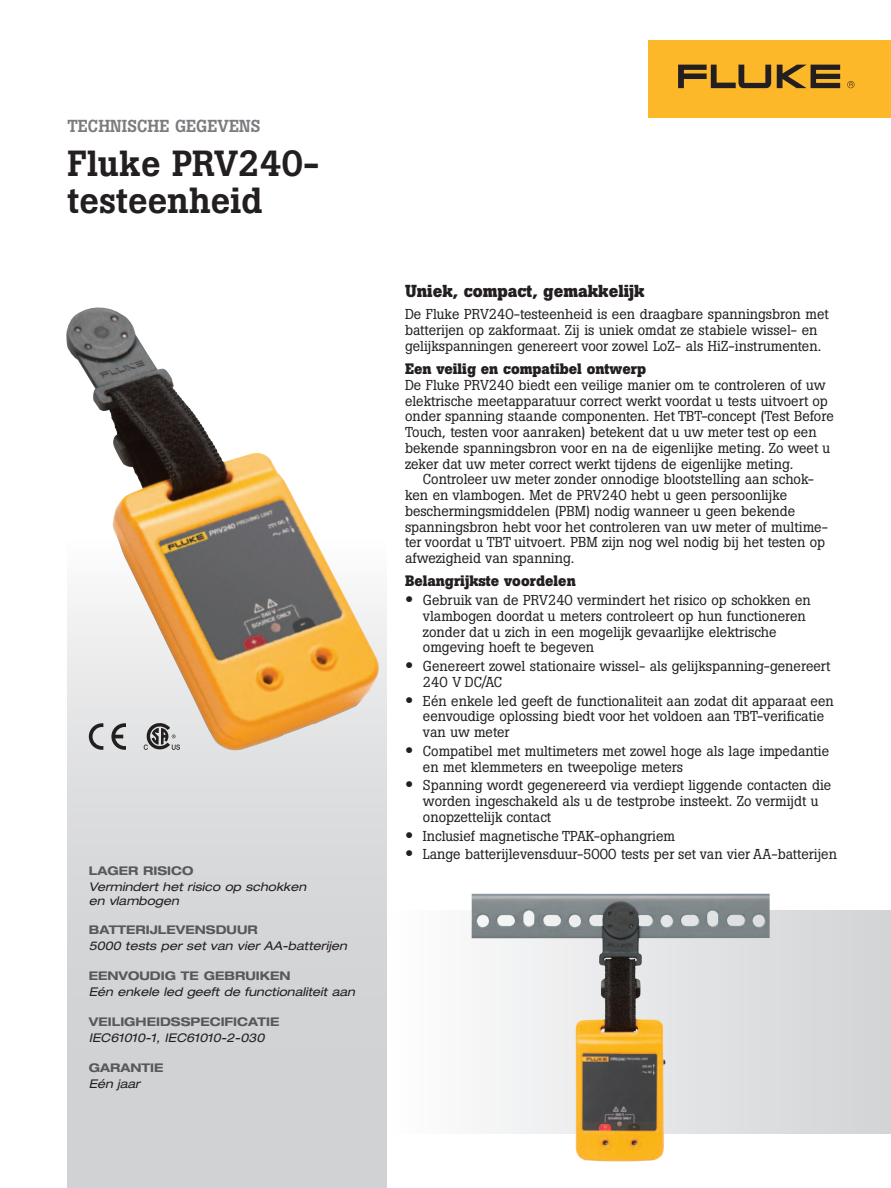
<style>
.page{position:relative;width:891px;height:1188px;background:#fff}
.page>*{position:absolute;margin:0;border:0;box-sizing:border-box;transform-origin:0 0}
.t1{font:500 36px/37.5px "Boton Pro";color:#231f20}
.t2{font:700 17.25px "Boton Pro";color:#231f20}
.t3{font:500 17.25px "Boton Pro";color:#7a7c7f}
.t4{font:700 15px "Boton Pro";color:#231f20}
.t5{font:14.25px/15.8px "Boton Pro";color:#231f20}
.t6{font:italic expanded 12px/13.5px "Helvetica Neue LT Pro";color:#231f20}
.t7{font:700 expanded 12px "Helvetica Neue LT Pro";color:#57585a}
.s1{font-family:"Helvetica Neue LT Pro";font-weight:500;font-stretch:expanded;font-size:16.5px}
</style>
<div class="page">
<div style="left:471px;top:911px;width:420px;height:223px;background:#d8d9db"></div>
<div style="left:68px;top:540px;width:319px;height:648px;background:#d1d2d4"></div>
<img style="left:66px;top:315px;width:317px;height:440px">
<div style="left:648px;top:40px;width:243px;height:78px;background:#fcb828"></div>
<svg style="left:777px;top:65px;width:63px;height:23px"></svg>
<svg style="left:678px;top:65px;width:93px;height:23px"></svg>
<svg style="left:847px;top:81px;width:8px;height:7px"></svg>
<svg style="left:144px;top:723px;width:36px;height:27px"></svg>
<svg style="left:89px;top:723px;width:14px;height:27px"></svg>
<svg style="left:111px;top:723px;width:15px;height:27px"></svg>
<img style="left:472px;top:894px;width:298px;height:267px">
<p class="t3" style="left:68px;top:115px;width:195px">TECHNISCHE GEGEVENS</p>
<h1 class="t1" style="left:68px;top:144px;width:253px">Fluke PRV240- testeenheid</h1>
<p class="t7" style="left:89px;top:863px;width:106px">LAGER RISICO</p>
<p class="t6" style="left:89px;top:880px;width:219px">Vermindert het risico op schokken en vlambogen</p>
<p class="t7" style="left:89px;top:922px;width:170px">BATTERIJLEVENSDUUR</p>
<p class="t6" style="left:89px;top:939px;width:260px">5000 tests per set van vier AA-batterijen</p>
<p class="t7" style="left:89px;top:968px;width:203px">EENVOUDIG TE GEBRUIKEN</p>
<p class="t6" style="left:89px;top:985px;width:268px">Eén enkele led geeft de functionaliteit aan</p>
<p class="t7" style="left:89px;top:1014px;width:192px">VEILIGHEIDSSPECIFICATIE</p>
<p class="t6" style="left:89px;top:1031px;width:177px">IEC61010-1, IEC61010-2-030</p>
<p class="t7" style="left:89px;top:1060px;width:76px">GARANTIE</p>
<p class="t6" style="left:89px;top:1077px;width:53px">Eén jaar</p>
<p class="t2" style="left:405px;top:280px;width:241px">Uniek, compact, gemakkelijk</p>
<p class="t5" style="left:405px;top:307px;width:425px">De Fluke PRV240-testeenheid is een draagbare spanningsbron met batterijen op zakformaat. Zij is uniek omdat ze stabiele wissel- en gelijkspanningen genereert voor zowel LoZ- als HiZ-instrumenten.</p>
<p class="t4" style="left:405px;top:359px;width:243px">Een veilig en compatibel ontwerp</p>
<p class="t5" style="left:405px;top:377px;width:430px">De Fluke PRV240 biedt een veilige manier om te controleren of uw elektrische meetapparatuur correct werkt voordat u tests uitvoert op onder spanning staande componenten. Het TBT-concept (Test Before Touch, testen voor aanraken) betekent dat u uw meter test op een bekende spanningsbron voor en na de eigenlijke meting. Zo weet u zeker dat uw meter correct werkt tijdens de eigenlijke meting.</p>
<p class="t5" style="left:405px;top:472px;width:424px;text-indent:18px">Controleer uw meter zonder onnodige blootstelling aan schok&shy;ken en vlambogen. Met de PRV240 hebt u geen persoonlijke beschermingsmiddelen (PBM) nodig wanneer u geen bekende spanningsbron hebt voor het controleren van uw meter of multime&shy;ter voordat u TBT uitvoert. PBM zijn nog wel nodig bij het testen op afwezigheid van spanning.</p>
<p class="t4" style="left:405px;top:571px;width:172px">Belangrijkste voordelen</p>
<p class="t5" style="left:423px;top:592px;width:389px;text-indent:-18px"><span class="s1">•</span> Gebruik van de PRV240 vermindert het risico op schokken en vlambogen doordat u meters controleert op hun functioneren zonder dat u zich in een mogelijk gevaarlijke elektrische omgeving hoeft te begeven</p>
<p class="t5" style="left:423px;top:658px;width:409px;text-indent:-18px"><span class="s1">•</span> Genereert zowel stationaire wissel- als gelijkspanning-genereert<br>240 V DC/AC</p>
<p class="t5" style="left:423px;top:693px;width:412px;text-indent:-18px"><span class="s1">•</span> Eén enkele led geeft de functionaliteit aan zodat dit apparaat een eenvoudige oplossing biedt voor het voldoen aan TBT-verificatie van uw meter</p>
<p class="t5" style="left:423px;top:743px;width:408px;text-indent:-18px"><span class="s1">•</span> Compatibel met multimeters met zowel hoge als lage impedantie en met klemmeters en tweepolige meters</p>
<p class="t5" style="left:423px;top:778px;width:410px;text-indent:-18px"><span class="s1">•</span> Spanning wordt gegenereerd via verdiept liggende contacten die worden ingeschakeld als u de testprobe insteekt. Zo vermijdt u onopzettelijk contact</p>
<p class="t5" style="left:405px;top:828px;width:272px"><span class="s1">•</span> Inclusief magnetische TPAK-ophangriem</p>
<p class="t5" style="left:405px;top:847px;width:434px"><span class="s1">•</span> Lange batterijlevensduur-5000 tests per set van vier AA-batterijen</p>
</div>
